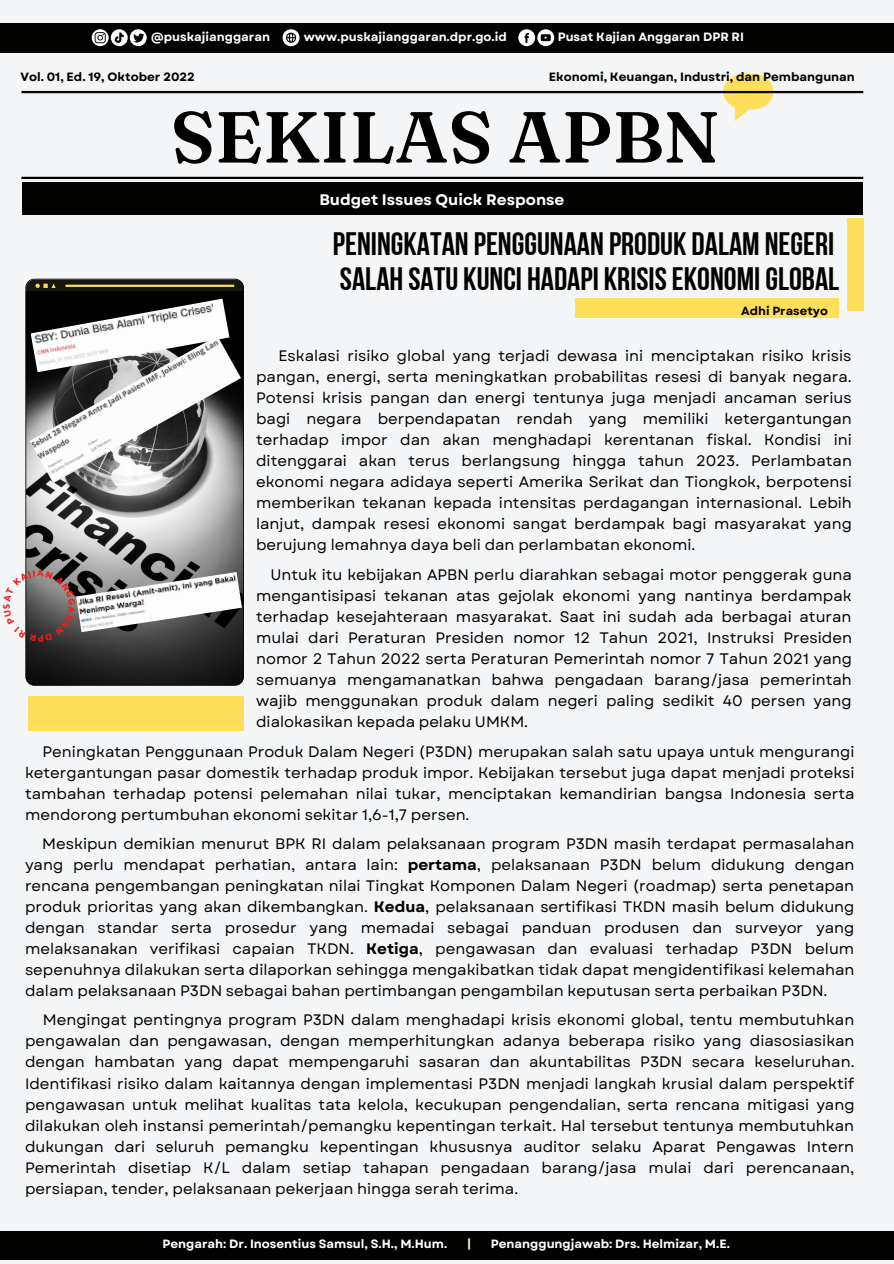
<style>
.page{position:relative;width:894px;height:1264px;background:#fff}
.page>*{position:absolute;margin:0;border:0;box-sizing:border-box;transform-origin:0 0}
.t1{font:600 72px "Fraunces 9 pt";color:#000}
.t2{font:32.4px/35px "Bebas Neue Cyrillic";color:#000}
.t3{font:700 15.3px "Garet";color:#fff}
.t4{font:15.15px/21px "Garet";color:#000;text-align:justify}
.t5{font:700 12px "Garet";color:#fff}
.t6{font:700 12px "Garet";color:#000}
.t7{font:700 11.85px "Garet";color:#000}
.t8{font:800 9.45px "Catamaran";color:#ff1616}
.s1{font-weight:700}
</style>
<div class="page">
<div style="left:0;top:0;width:893px;height:1263px;background:#f4f5f7"></div>
<svg style="left:722px;top:74px;width:51px;height:47px"></svg>
<hr style="left:21px;top:91px;width:842px;height:2px;background:#000">
<div style="left:22px;top:182px;width:840px;height:33px;background:#020301"></div>
<hr style="left:21px;top:177px;width:842px;height:2px;background:#000">
<div style="left:0;top:1230px;width:893px;height:29px;background:#020301"></div>
<svg style="left:25px;top:285px;width:219px;height:400px;background:#646464"></svg>
<svg style="left:26px;top:279px;width:218px;height:13px;background:#232218"></svg>
<hr style="left:65px;top:285px;width:169px;height:2px;background:#ffde59">
<img style="left:31px;top:299px;width:198px;height:37px">
<div style="left:846px;top:218px;width:17px;height:92px;background:#ffde59"></div>
<div style="left:575px;top:299px;width:263px;height:19px;background:#ffde59"></div>
<div style="left:0;top:23px;width:893px;height:29px;background:#020301"></div>
<svg style="left:92px;top:29px;width:55px;height:17px"></svg>
<svg style="left:282px;top:29px;width:17px;height:17px"></svg>
<svg style="left:518px;top:29px;width:36px;height:17px"></svg>
<div style="left:29px;top:696px;width:215px;height:35px;background:#ffde59"></div>
<img style="left:76px;top:572px;width:166px;height:60px">
<img style="left:30px;top:336px;width:211px;height:147px">
<svg style="left:25px;top:569px;width:50px;height:73px;background:#5b5b5b"></svg>
<p class="t5" style="left:151px;top:28px;width:120px">@puskajianggaran</p>
<p class="t5" style="left:304px;top:28px;width:204px">www.puskajianggaran.dpr.go.id</p>
<p class="t5" style="left:557px;top:28px;width:188px">Pusat Kajian Anggaran DPR RI</p>
<p class="t6" style="left:21px;top:68px;width:176px">Vol. 01, Ed. 19, Oktober 2022</p>
<p class="t6" style="left:548px;top:68px;width:307px">Ekonomi, Keuangan, Industri, dan Pembangunan</p>
<h1 class="t1" style="left:171px;top:92px;width:550px">SEKILAS APBN</h1>
<p class="t3" style="left:319px;top:188px;width:246px">Budget Issues Quick Response</p>
<h2 class="t2" style="left:333px;top:229px;width:507px">PENINGKATAN PENGGUNAAN PRODUK DALAM NEGERI<br>SALAH SATU KUNCI HADAPI KRISISEKONOMI GLOBAL</h2>
<p class="t7" style="left:741px;top:302px;width:88px">Adhi Prasetyo</p>
<p class="t8" style="left:1px;top:608px;width:7px;rotate:-90deg">S</p>
<p class="t4" style="left:256px;top:345px;width:597px;text-indent:22px">Eskalasi risiko global yang terjadi dewasa ini menciptakan risiko krisis pangan, energi, serta meningkatkan probabilitas resesi di banyak negara.<br>Potensi krisis pangan dan energi tentunya juga menjadi ancaman serius bagi negara berpendapatan rendah yang memiliki ketergantungan terhadap impor dan akan menghadapi kerentanan fiskal. Kondisi ini ditenggarai akan terus berlangsung hingga tahun 2023. Perlambatan ekonomi negara adidaya seperti Amerika Serikat dan Tiongkok, berpotensi memberikan tekanan kepada intensitas perdagangan internasional. Lebih lanjut, dampak resesi ekonomi sangat berdampak bagi masyarakat yang berujung lemahnya daya beli dan perlambatan ekonomi.</p>
<p class="t4" style="left:256px;top:563px;width:597px;text-indent:14px">Untuk itu kebijakan APBN perlu diarahkan sebagai motor penggerak guna mengantisipasi tekanan atas gejolak ekonomi yang nantinya berdampak terhadap kesejahteraan masyarakat. Saat ini sudah ada berbagai aturan mulai dari Peraturan Presiden nomor 12 Tahun 2021, Instruksi Presiden nomor 2 Tahun 2022 serta Peraturan Pemerintah nomor 7 Tahun 2021 yang semuanya mengamanatkan bahwa pengadaan barang/jasa pemerintah wajib menggunakan produk dalam negeri paling sedikit 40 persen yang dialokasikan kepada pelaku UMKM.</p>
<p class="t4" style="left:25px;top:741px;width:830px;text-indent:18px">Peningkatan Penggunaan Produk Dalam Negeri (P3DN) merupakan salah satu upaya untuk mengurangi ketergantungan pasar domestik terhadap produk impor. Kebijakan tersebut juga dapat menjadi proteksi tambahan terhadap potensi pelemahan nilai tukar, menciptakan kemandirian bangsa Indonesia serta mendorong pertumbuhan ekonomi sekitar 1,6-1,7 persen.</p>
<p class="t4" style="left:25px;top:833px;width:830px;text-indent:17px">Meskipun demikian menurut BPK RI dalam pelaksanaan program P3DN masih terdapat permasalahan yang perlu mendapat perhatian, antara lain: <span class="s1">pertama</span>, pelaksanaan P3DN belum didukung dengan rencana pengembangan peningkatan nilai Tingkat Komponen Dalam Negeri (roadmap) serta penetapan produk prioritas yang akan dikembangkan. <span class="s1">Kedua</span>, pelaksanaan sertifikasi TKDN masih belum didukung dengan standar serta prosedur yang memadai sebagai panduan produsen dan surveyor yang melaksanakan verifikasi capaian TKDN. <span class="s1">Ketiga</span>, pengawasan dan evaluasi terhadap P3DN belum sepenuhnya dilakukan serta dilaporkan sehingga mengakibatkan tidak dapat mengidentifikasi kelemahan dalam pelaksanaan P3DN sebagai bahan pertimbangan pengambilan keputusan serta perbaikan P3DN.</p>
<p class="t4" style="left:25px;top:1009px;width:830px;text-indent:18px">Mengingat pentingnya program P3DN dalam menghadapi krisis ekonomi global, tentu membutuhkan pengawalan dan pengawasan, dengan memperhitungkan adanya beberapa risiko yang diasosiasikan dengan hambatan yang dapat mempengaruhi sasaran dan akuntabilitas P3DN secara keseluruhan.<br>Identifikasi risiko dalam kaitannya dengan implementasi P3DN menjadi langkah krusial dalam perspektif pengawasan untuk melihat kualitas tata kelola, kecukupan pengendalian, serta rencana mitigasi yang dilakukan oleh instansi pemerintah/pemangku kepentingan terkait. Hal tersebut tentunya membutuhkan dukungan dari seluruh pemangku kepentingan khususnya auditor selaku Aparat Pengawas Intern Pemerintah disetiap K/L dalam setiap tahapan pengadaan barang/jasa mulai dari perencanaan, persiapan, tender, pelaksanaan pekerjaan hingga serah terima.</p>
<p class="t5" style="left:162px;top:1234px;width:286px">Pengarah: Dr. Inosentius Samsul, S.H., M.Hum.</p>
<p class="t5" style="left:467px;top:1234px;width:6px">|</p>
<p class="t5" style="left:490px;top:1234px;width:240px">Penanggungjawab: Drs. Helmizar, M.E.</p>
</div>
